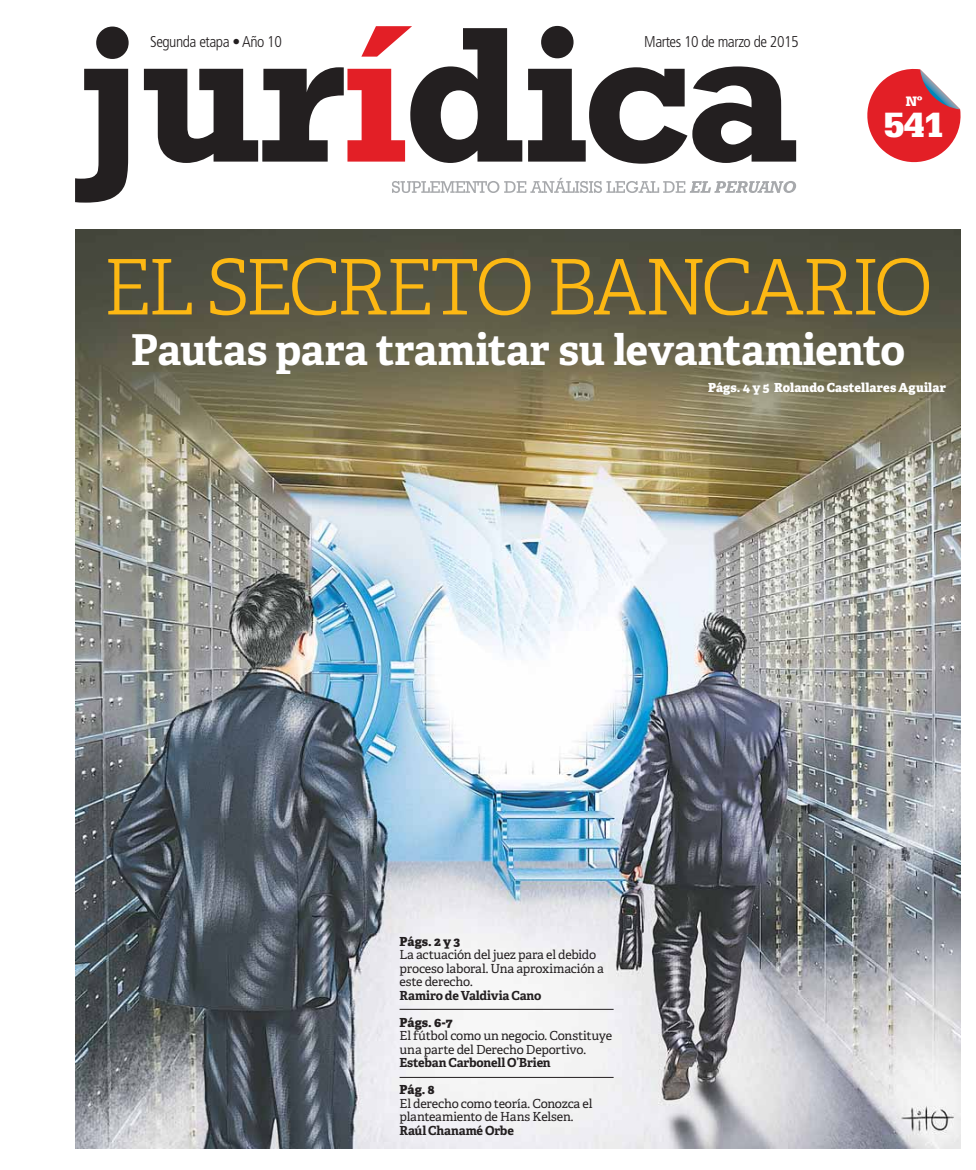
<style>
.page{position:relative;width:976px;height:1170px;background:#fff}
.page>*{position:absolute;margin:0;border:0;box-sizing:border-box;transform-origin:0 0}
.t1{font:300 76.5px "Adelle";letter-spacing:-.055em;color:#fdb813}
.t2{font:700 42.5px "Adelle";letter-spacing:-.015em;color:#fff}
.t3{font:900 37.12px "Serifa Std";color:#fff}
.t4{font:300 condensed 15.62px "Frutiger LT Std";letter-spacing:-.03em;color:#231f20}
.t5{font:900 14.5px "Serifa Std";color:#fff}
.t6{font:12.5px/13.5px "Adelle";letter-spacing:-.02em;color:#231f20}
.t7{font:700 12.5px "Adelle";letter-spacing:-.01em;color:#231f20}
.t8{font:800 12.5px "Adelle";letter-spacing:.01em;color:#fff}
.t9{font:800 12.5px "Adelle";color:#231f20}
</style>
<div class="page">
<svg style="left:75px;top:27px;width:268px;height:175px"></svg>
<svg style="left:347px;top:26px;width:63px;height:136px"></svg>
<svg style="left:410px;top:26px;width:385px;height:138px"></svg>
<svg style="left:867px;top:68px;width:94px;height:95px"></svg>
<svg style="left:392px;top:178px;width:403px;height:15px"></svg>
<img style="left:75px;top:229px;width:885px;height:919px">
<hr style="left:399px;top:1008px;width:214px;height:1px;background:#231f20">
<hr style="left:399px;top:1076px;width:214px;height:1px;background:#231f20">
<p class="t4" style="left:150px;top:34px;width:133px">Segunda etapa • Año 10</p>
<p class="t4" style="left:644px;top:34px;width:156px">Martes 10 de marzo de 2015</p>
<p class="t5" style="left:905px;top:93px;width:18px">Nº</p>
<h3 class="t3" style="left:883px;top:103px;width:62px">541</h3>
<h1 class="t1" style="left:103px;top:251px;width:831px">EL SECRETO BANCARIO</h1>
<h2 class="t2" style="left:131px;top:329px;width:775px">Pautas para tramitar su levantamiento</h2>
<p class="t8" style="left:707px;top:381px;width:239px">Págs. 4 y 5 Rolando Castellares Aguilar</p>
<p class="t9" style="left:399px;top:935px;width:62px">Págs. 2 y 3</p>
<p class="t6" style="left:399px;top:948px;width:206px">La actuación del juez para el debido proceso laboral. Una aproximación a este derecho.</p>
<p class="t7" style="left:399px;top:989px;width:143px">Ramiro de Valdivia Cano</p>
<p class="t9" style="left:399px;top:1016px;width:54px">Págs. 6-7</p>
<p class="t6" style="left:399px;top:1029px;width:214px">El fútbol como un negocio. Constituye una parte del Derecho Deportivo.</p>
<p class="t7" style="left:399px;top:1056px;width:153px">Esteban Carbonell O’Brien</p>
<p class="t9" style="left:399px;top:1083px;width:36px">Pág. 8</p>
<p class="t6" style="left:399px;top:1097px;width:194px">El derecho como teoría. Conozca el planteamiento de Hans Kelsen.</p>
<p class="t7" style="left:399px;top:1124px;width:116px">Raúl Chanamé Orbe</p>
</div>
